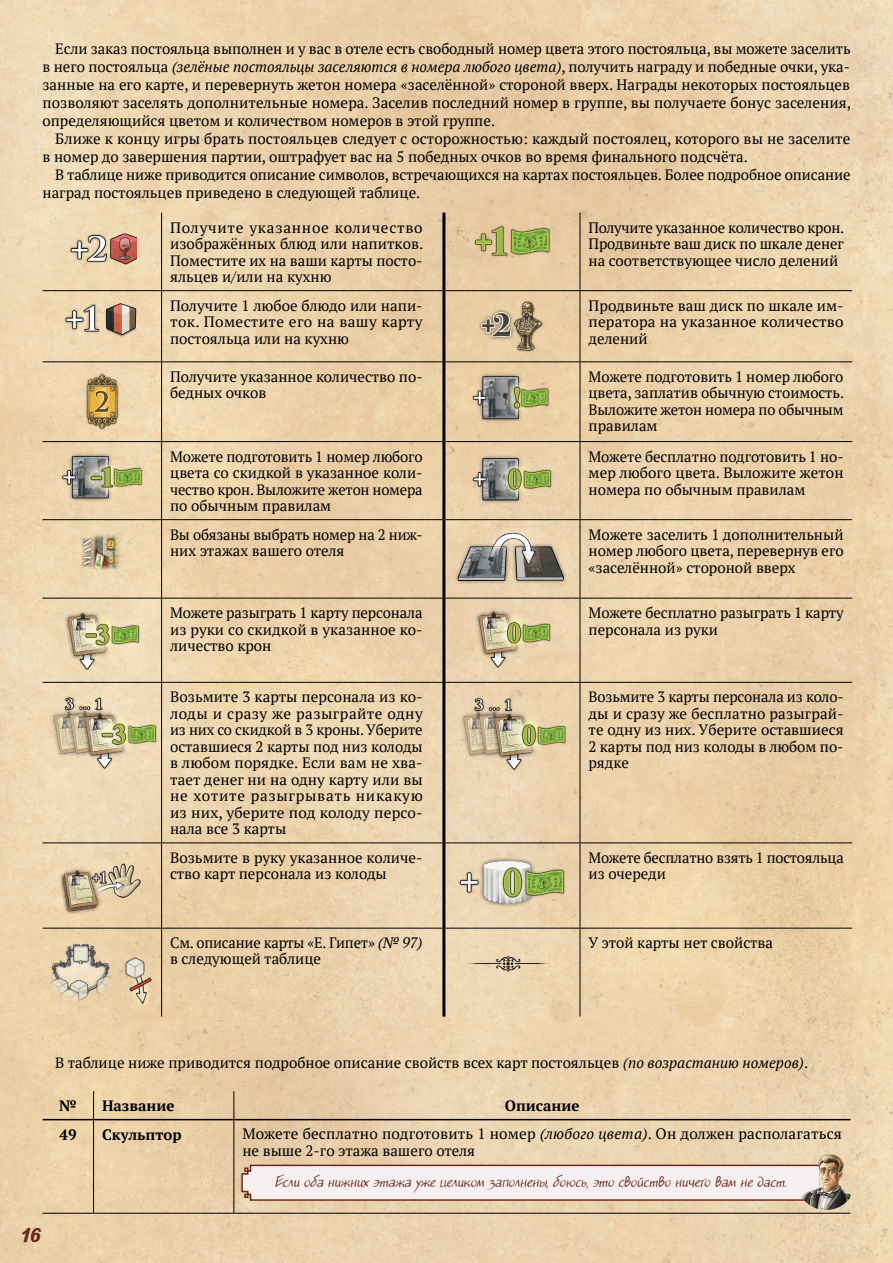
<style>
.page{position:relative;width:893px;height:1263px;background:#fff}
.page>*{position:absolute;margin:0;border:0;box-sizing:border-box;transform-origin:0 0}
.t1{font:700 21px "Nexa Script";color:#6a291f}
.t2{font:15px/16.5px "PT Serif";color:#000;text-align:justify}
.t3{font:700 15px "PT Serif";color:#000}
.t4{font:italic 13.5px "Jakob C";letter-spacing:.015em;color:#6a291f}
.s1{font-style:italic}
</style>
<div class="page">
<img style="left:0;top:0;width:893px;height:1263px">
<hr style="left:161px;top:213px;width:1px;height:77px;background:#000">
<hr style="left:580px;top:213px;width:1px;height:77px;background:#000">
<hr style="left:43px;top:290px;width:119px;height:1px;background:#000">
<hr style="left:162px;top:290px;width:280px;height:1px;background:#000">
<hr style="left:161px;top:291px;width:1px;height:70px;background:#000">
<hr style="left:445px;top:290px;width:135px;height:1px;background:#000">
<hr style="left:580px;top:290px;width:272px;height:1px;background:#000">
<hr style="left:580px;top:291px;width:1px;height:70px;background:#000">
<hr style="left:43px;top:361px;width:119px;height:1px;background:#000">
<hr style="left:162px;top:361px;width:280px;height:1px;background:#000">
<hr style="left:161px;top:362px;width:1px;height:79px;background:#000">
<hr style="left:445px;top:361px;width:135px;height:1px;background:#000">
<hr style="left:580px;top:361px;width:272px;height:1px;background:#000">
<hr style="left:580px;top:362px;width:1px;height:79px;background:#000">
<hr style="left:43px;top:441px;width:119px;height:1px;background:#000">
<hr style="left:162px;top:441px;width:280px;height:1px;background:#000">
<hr style="left:161px;top:442px;width:1px;height:77px;background:#000">
<hr style="left:445px;top:441px;width:135px;height:1px;background:#000">
<hr style="left:580px;top:441px;width:272px;height:1px;background:#000">
<hr style="left:580px;top:442px;width:1px;height:77px;background:#000">
<hr style="left:43px;top:519px;width:119px;height:1px;background:#000">
<hr style="left:162px;top:519px;width:280px;height:1px;background:#000">
<hr style="left:161px;top:520px;width:1px;height:78px;background:#000">
<hr style="left:445px;top:519px;width:135px;height:1px;background:#000">
<hr style="left:580px;top:519px;width:272px;height:1px;background:#000">
<hr style="left:580px;top:520px;width:1px;height:78px;background:#000">
<hr style="left:161px;top:598px;width:1px;height:84px;background:#000">
<hr style="left:580px;top:598px;width:1px;height:84px;background:#000">
<hr style="left:161px;top:683px;width:1px;height:159px;background:#000">
<hr style="left:580px;top:683px;width:1px;height:159px;background:#000">
<hr style="left:43px;top:842px;width:119px;height:1px;background:#000">
<hr style="left:162px;top:842px;width:280px;height:1px;background:#000">
<hr style="left:161px;top:843px;width:1px;height:85px;background:#000">
<hr style="left:445px;top:842px;width:135px;height:1px;background:#000">
<hr style="left:580px;top:842px;width:272px;height:1px;background:#000">
<hr style="left:580px;top:843px;width:1px;height:85px;background:#000">
<hr style="left:43px;top:928px;width:119px;height:1px;background:#000">
<hr style="left:162px;top:928px;width:280px;height:1px;background:#000">
<hr style="left:161px;top:928px;width:1px;height:88px;background:#000">
<hr style="left:445px;top:928px;width:135px;height:1px;background:#000">
<hr style="left:580px;top:928px;width:272px;height:1px;background:#000">
<hr style="left:580px;top:928px;width:1px;height:88px;background:#000">
<hr style="left:442px;top:213px;width:3px;height:78px;background:#000">
<hr style="left:442px;top:291px;width:3px;height:71px;background:#000">
<hr style="left:442px;top:362px;width:3px;height:80px;background:#000">
<hr style="left:442px;top:442px;width:3px;height:78px;background:#000">
<hr style="left:442px;top:520px;width:3px;height:78px;background:#000">
<hr style="left:442px;top:598px;width:3px;height:84px;background:#000">
<hr style="left:442px;top:683px;width:3px;height:160px;background:#000">
<hr style="left:442px;top:843px;width:3px;height:85px;background:#000">
<hr style="left:442px;top:928px;width:3px;height:88px;background:#000">
<hr style="left:43px;top:598px;width:119px;height:1px;background:#000">
<hr style="left:162px;top:598px;width:282px;height:1px;background:#000">
<hr style="left:444px;top:598px;width:136px;height:1px;background:#000">
<hr style="left:580px;top:598px;width:272px;height:1px;background:#000">
<hr style="left:43px;top:682px;width:119px;height:1px;background:#000">
<hr style="left:162px;top:682px;width:282px;height:1px;background:#000">
<hr style="left:444px;top:682px;width:136px;height:1px;background:#000">
<hr style="left:580px;top:682px;width:272px;height:1px;background:#000">
<img style="left:68px;top:221px;width:68px;height:54px">
<img style="left:470px;top:221px;width:84px;height:40px">
<img style="left:62px;top:299px;width:80px;height:40px">
<img style="left:477px;top:299px;width:70px;height:54px">
<img style="left:81px;top:370px;width:42px;height:63px">
<img style="left:468px;top:370px;width:88px;height:54px">
<img style="left:58px;top:450px;width:89px;height:54px">
<img style="left:468px;top:450px;width:88px;height:58px">
<img style="left:75px;top:528px;width:54px;height:48px">
<img style="left:452px;top:528px;width:120px;height:62px">
<img style="left:58px;top:607px;width:88px;height:67px">
<img style="left:468px;top:607px;width:88px;height:66px">
<img style="left:42px;top:691px;width:121px;height:80px">
<img style="left:451px;top:691px;width:122px;height:82px">
<img style="left:54px;top:851px;width:96px;height:69px">
<img style="left:452px;top:851px;width:120px;height:63px">
<img style="left:44px;top:937px;width:116px;height:71px">
<img style="left:460px;top:937px;width:103px;height:50px">
<svg style="left:93px;top:1091px;width:1px;height:28px"></svg>
<svg style="left:233px;top:1091px;width:1px;height:28px"></svg>
<hr style="left:93px;top:1120px;width:1px;height:93px;background:#000">
<hr style="left:233px;top:1120px;width:1px;height:93px;background:#000">
<hr style="left:43px;top:1213px;width:51px;height:1px;background:#000">
<hr style="left:94px;top:1213px;width:140px;height:1px;background:#000">
<hr style="left:234px;top:1213px;width:616px;height:1px;background:#000">
<hr style="left:43px;top:1119px;width:51px;height:1px;background:#000">
<hr style="left:94px;top:1119px;width:140px;height:1px;background:#000">
<hr style="left:234px;top:1119px;width:616px;height:1px;background:#000">
<svg style="left:241px;top:1164px;width:555px;height:37px"></svg>
<img style="left:796px;top:1151px;width:60px;height:59px">
<p class="t2" style="left:43px;top:40px;width:810px;line-height:18px;text-indent:13px">Если заказ постояльца выполнен и у вас в отеле есть свободный номер цвета этого постояльца, вы можете заселить в него постояльца <span class="s1">(зелёные постояльцы заселяются в номера любого цвета)</span>, получить награду и победные очки, ука‑ занные на его карте, и перевернуть жетон номера «заселённой» стороной вверх. Награды некоторых постояльцев позволяют заселять дополнительные номера. Заселив последний номер в группе, вы получаете бонус заселения, определяющийся цветом и количеством номеров в этой группе.</p>
<p class="t2" style="left:43px;top:130px;width:809px;line-height:18px;text-indent:13px">Ближе к концу игры брать постояльцев следует с осторожностью: каждый постоялец, которого вы не заселите в номер до завершения партии, оштрафует вас на 5 победных очков во время финального подсчёта.</p>
<p class="t2" style="left:43px;top:166px;width:810px;line-height:18px;text-indent:13px">В таблице ниже приводится описание символов, встречающихся на картах постояльцев. Более подробное описание наград постояльцев приведено в следующей таблице.</p>
<p class="t2" style="left:170px;top:219px;width:255px">Получите указанное количество изображённых блюд или напитков.<br>Поместите их на ваши карты посто‑ яльцев и/или на кухню</p>
<p class="t2" style="left:588px;top:219px;width:257px">Получите указанное количество крон.<br>Продвиньте ваш диск по шкале денег на соответствующее число делений</p>
<p class="t2" style="left:170px;top:297px;width:254px">Получите 1 любое блюдо или напи‑ ток. Поместите его на вашу карту постояльца или на кухню</p>
<p class="t2" style="left:588px;top:297px;width:257px">Продвиньте ваш диск по шкале им‑ ператора на указанное количество делений</p>
<p class="t2" style="left:170px;top:368px;width:252px">Получите указанное количество по&shy;бедных очков</p>
<p class="t2" style="left:588px;top:368px;width:257px">Можете подготовить 1 номер любого цвета, заплатив обычную стоимость.<br>Выложите жетон номера по обычным правилам</p>
<p class="t2" style="left:170px;top:448px;width:254px">Можете подготовить 1 номер любого цвета со скидкой в указанное коли‑ чество крон. Выложите жетон номера по обычным правилам</p>
<p class="t2" style="left:588px;top:448px;width:257px">Можете бесплатно подготовить 1 но‑ мер любого цвета. Выложите жетон номера по обычным правилам</p>
<p class="t2" style="left:170px;top:526px;width:254px">Вы обязаны выбрать номер на 2 ниж‑ них этажах вашего отеля</p>
<p class="t2" style="left:588px;top:526px;width:257px">Можете заселить 1 дополнительный номер любого цвета, перевернув его «заселённой» стороной вверх</p>
<p class="t2" style="left:170px;top:604px;width:254px">Можете разыграть 1 карту персонала из руки со скидкой в указанное ко‑ личество крон</p>
<p class="t2" style="left:588px;top:604px;width:257px">Можете бесплатно разыграть 1 карту персонала из руки</p>
<p class="t2" style="left:170px;top:689px;width:254px">Возьмите 3 карты персонала из ко‑ лоды и сразу же разыграйте одну из них со скидкой в 3 кроны. Уберите оставшиеся 2 карты под низ колоды в любом порядке. Если вам не хва‑ тает денег ни на одну карту или вы не хотите разыгрывать никакую из них, уберите под колоду персо‑ нала все 3 карты</p>
<p class="t2" style="left:588px;top:689px;width:257px">Возьмите 3 карты персонала из коло‑ ды и сразу же бесплатно разыграй‑ те одну из них. Уберите оставшиеся 2 карты под низ колоды в любом по‑ рядке</p>
<p class="t2" style="left:170px;top:849px;width:254px">Возьмите в руку указанное количе‑ ство карт персонала из колоды</p>
<p class="t2" style="left:588px;top:849px;width:257px">Можете бесплатно взять 1 постояльца из очереди</p>
<p class="t2" style="left:170px;top:934px;width:254px">См. описание карты «Е. Гипет» <span class="s1">(№ 97) </span>в следующей таблице</p>
<p class="t2" style="left:588px;top:934px;width:186px">У этой карты нет свойства</p>
<h1 class="t1" style="left:21px;top:1222px;width:22px">16</h1>
<p class="t2" style="left:55px;top:1054px;width:754px">В таблице ниже приводится подробное описание свойств всех карт постояльцев <span class="s1">(по возрастанию номеров)</span>.</p>
<p class="t3" style="left:59px;top:1096px;width:19px">№</p>
<p class="t3" style="left:102px;top:1096px;width:74px">Название</p>
<p class="t3" style="left:505px;top:1096px;width:76px">Описание</p>
<p class="t3" style="left:60px;top:1124px;width:18px">49</p>
<p class="t3" style="left:102px;top:1124px;width:81px">Скульптор</p>
<p class="t2" style="left:242px;top:1126px;width:601px">Можете бесплатно подготовить 1 номер <span class="s1">(любого цвета)</span>. Он должен располагаться не выше 2‑го этажа вашего отеля</p>
<p class="t4" style="left:274px;top:1171px;width:518px">Еслиобанижнихэтажаужецеликомзаполнены,боюсь,этосвойствоничеговамнедаст.</p>
</div>
